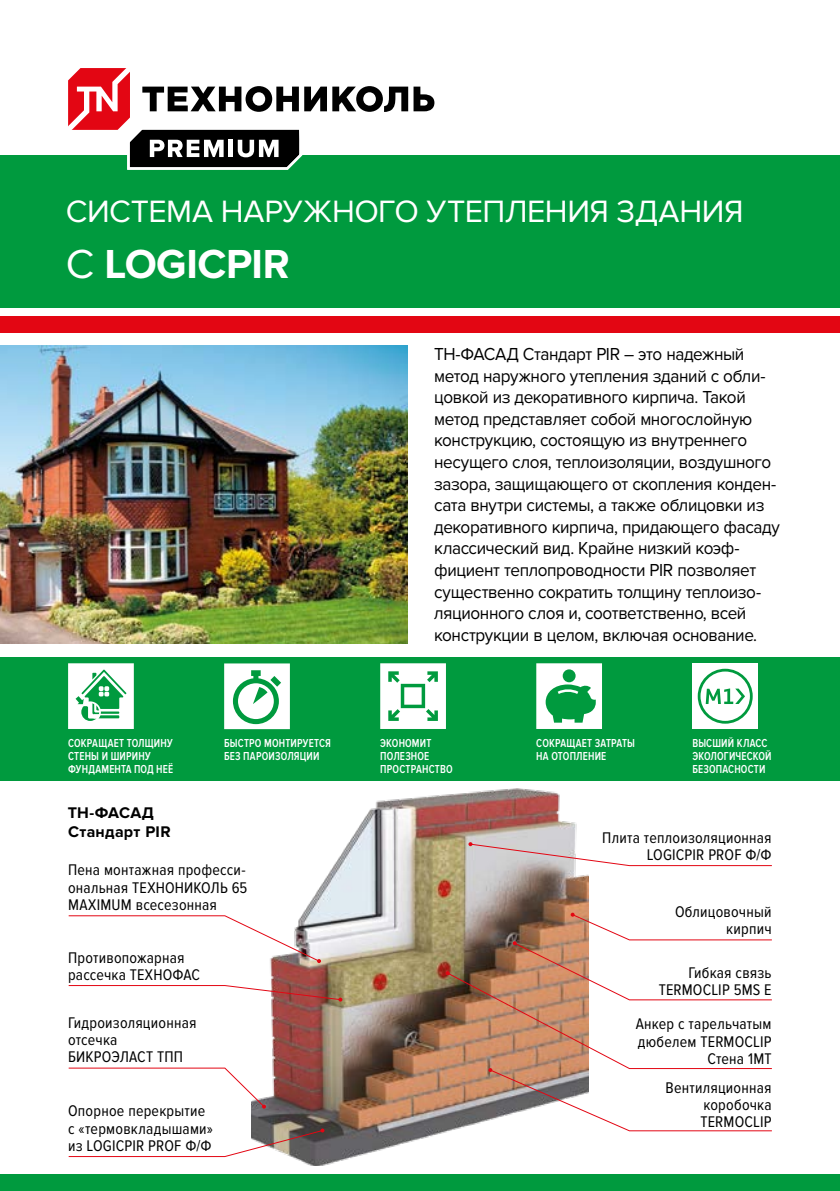
<style>
.page{position:relative;width:840px;height:1191px;background:#fff}
.page>*{position:absolute;margin:0;border:0;box-sizing:border-box;transform-origin:0 0}
.t1{font:700 42px "Proxima Nova";letter-spacing:-.01em;color:#fff}
.t2{font:32px "Proxima Nova";letter-spacing:-.015em;color:#fff}
.t3{font:18px/21.6px "Proxima Nova";letter-spacing:-.025em;color:#000;scale:.95 1}
.t4{font:16px/17.4px "Proxima Nova Cond";letter-spacing:.015em;color:#000;text-align:right}
.t5{font:700 16px/19.2px "Proxima Nova";letter-spacing:.015em;color:#000}
.t6{font:600 12px/13px "Proxima Nova Cond";letter-spacing:.015em;color:#fff;scale:.9 1}
.s1{font-weight:400}
</style>
<div class="page">
<img style="left:251px;top:788px;width:337px;height:377px">
<img style="left:0;top:346px;width:407px;height:297px">
<div style="left:0;top:155px;width:839px;height:153px;background:#009a3e"></div>
<div style="left:0;top:316px;width:839px;height:16px;background:#e30613"></div>
<div style="left:0;top:1174px;width:839px;height:17px;background:#009a3e"></div>
<div style="left:0;top:657px;width:839px;height:123px;background:#009a3e"></div>
<svg style="left:380px;top:663px;width:65px;height:66px;background:#d5eedf"></svg>
<svg style="left:68px;top:914px;width:253px;height:49px"></svg>
<svg style="left:68px;top:984px;width:274px;height:17px"></svg>
<svg style="left:468px;top:842px;width:304px;height:24px"></svg>
<svg style="left:445px;top:912px;width:327px;height:219px"></svg>
<svg style="left:68px;top:1067px;width:198px;height:41px"></svg>
<svg style="left:68px;top:1128px;width:256px;height:29px"></svg>
<svg style="left:68px;top:68px;width:366px;height:102px"></svg>
<svg style="left:68px;top:663px;width:66px;height:66px"></svg>
<svg style="left:224px;top:663px;width:66px;height:66px"></svg>
<svg style="left:536px;top:663px;width:65px;height:66px"></svg>
<div style="left:692px;top:663px;width:65px;height:66px;background:#fff"></div>
<svg style="left:697px;top:669px;width:55px;height:54px"></svg>
<h2 class="t2" style="left:66px;top:193px;width:678px">СИСТЕМА НАРУЖНОГО УТЕПЛЕНИЯ ЗДАНИЯ</h2>
<h1 class="t1" style="left:66px;top:240px;width:225px"><span class="s1">С</span> LOGICPIR</h1>
<p class="t3" style="left:434px;top:343px;width:365px">ТН-ФАСАД Стандарт PIR – это надежный метод наружного утепления зданий с обли&shy;цовкой из декоративного кирпича. Такой метод представляет собой многослойную конструкцию, состоящую из внутреннего несущего слоя, теплоизоляции, воздушного зазора, защищающего от скопления конден&shy;сата внутри системы, а также облицовки из декоративного кирпича, придающего фасаду классический вид. Крайне низкий коэф&shy;фициент теплопроводности PIR позволяет существенно сократить толщину теплоизо&shy;ляционного слоя и, соответственно, всей конструкции в целом, включая основание.</p>
<p class="t6" style="left:224px;top:737px;width:120px">БЫСТРО МОНТИРУЕТСЯ<br>БЕЗ ПАРОИЗОЛЯЦИИ</p>
<p class="t6" style="left:68px;top:737px;width:118px">СОКРАЩАЕТ ТОЛЩИНУ<br>СТЕНЫ И ШИРИНУ<br>ФУНДАМЕНТА ПОД НЕЁ</p>
<p class="t6" style="left:380px;top:737px;width:82px">ЭКОНОМИТ<br>ПОЛЕЗНОЕ<br>ПРОСТРАНСТВО</p>
<p class="t6" style="left:536px;top:737px;width:111px">СОКРАЩАЕТ ЗАТРАТЫ<br>НА ОТОПЛЕНИЕ</p>
<p class="t6" style="left:692px;top:737px;width:89px">ВЫСШИЙ КЛАСС<br>ЭКОЛОГИЧЕСКОЙ<br>БЕЗОПАСНОСТИ</p>
<p class="t5" style="left:68px;top:803px;width:104px">ТН-ФАСАД<br>Стандарт PIR</p>
<p class="t4" style="left:68px;top:861px;width:181px;text-align:justify">Пена монтажная професси&shy;ональная ТЕХНОНИКОЛЬ 65<br>MAXIMUM всесезонная</p>
<p class="t4" style="left:68px;top:949px;width:133px;text-align:left">Противопожарная рассечка ТЕХНОФАС</p>
<p class="t4" style="left:68px;top:1014px;width:130px;text-align:left">Гидроизоляционная отсечка<br>БИКРОЭЛАСТ ТПП</p>
<p class="t4" style="left:68px;top:1102px;width:146px;text-align:left">Опорное перекрытие с «термовкладышами» из LOGICPIR PROF Ф/Ф</p>
<p class="t4" style="left:602px;top:829px;width:171px">Плита теплоизоляционная<br>LOGICPIR PROF Ф/Ф</p>
<p class="t4" style="left:674px;top:903px;width:98px">Облицовочный кирпич</p>
<p class="t4" style="left:658px;top:964px;width:114px">Гибкая связь<br>TERMOCLIP 5MS E</p>
<p class="t4" style="left:635px;top:1015px;width:137px">Анкер с тарельчатым дюбелем TERMOCLIP<br>Стена 1МТ</p>
<p class="t4" style="left:700px;top:1079px;width:72px;text-align:justify;text-indent:-35px">Вентиляционная коробочка TERMOCLIP</p>
</div>
